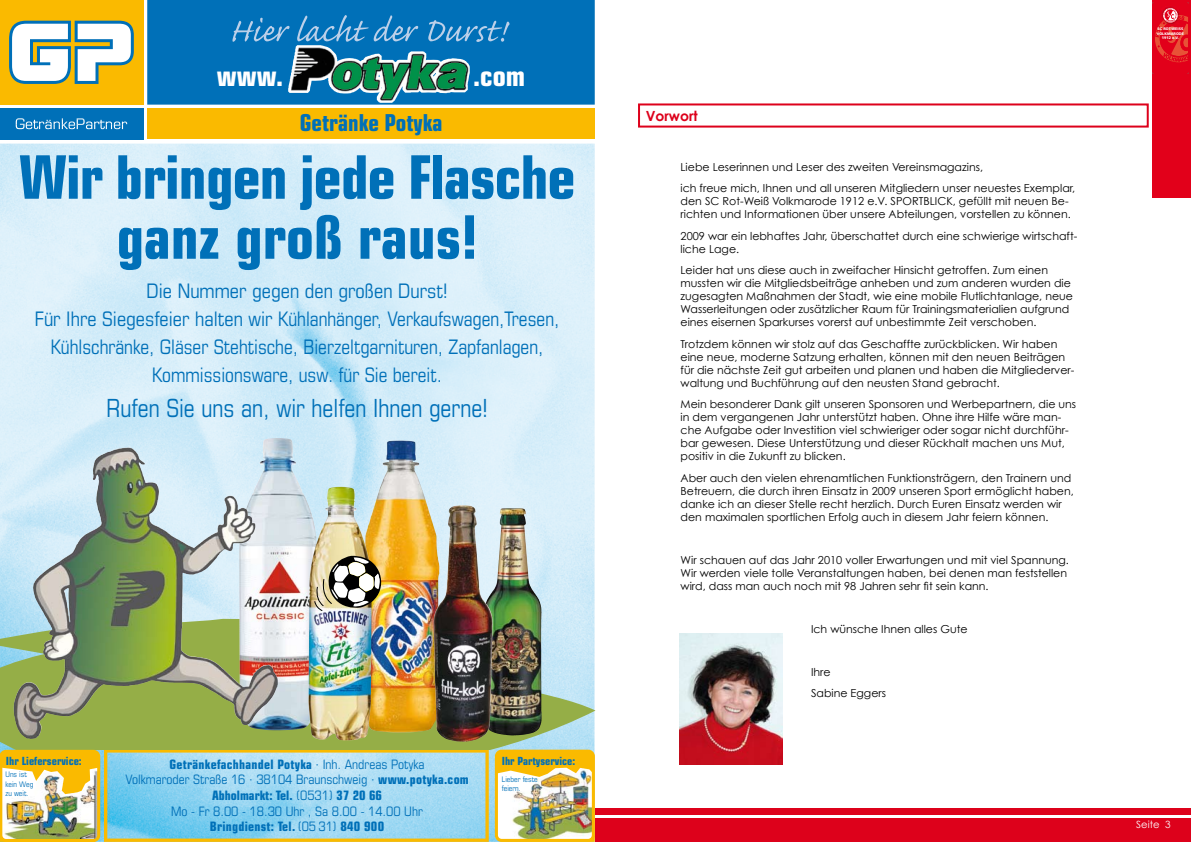
<style>
.page{position:relative;width:1191px;height:842px;background:#fff}
.page>*{position:absolute;margin:0;border:0;box-sizing:border-box;transform-origin:0 0}
.t1{font:700 condensed 60px/60px "Eurostile";letter-spacing:-.015em;color:#0070b8;text-align:center}
.t2{font:700 condensed 28.3px "Eurostile";color:#fff}
.t3{font:condensed 25px "Eurostile";color:#0070b8;scale:.95 1}
.t4{font:700 condensed 23.3px "Eurostile";color:#0070b8}
.t5{font:condensed 20px/28px "Eurostile";color:#0070b8;text-align:center}
.t6{font:700 14px "Century Gothic";color:#dd011b}
.t7{font:condensed 13px/15.6px "Eurostile";color:#0070b8;text-align:center}
.t8{font:700 condensed 11.3px "Eurostile";color:#0070b8}
.t9{font:700 condensed 11.2px "Eurostile";color:#0070b8}
.t10{font:11px/13px "Century Gothic";color:#000}
.t11{font:10px "Century Gothic";color:#fff}
.t12{font:condensed 7.7px/9.2px "Eurostile";color:#0070b8}
.t13{font:condensed 7.6px/8.4px "Eurostile";color:#0070b8}
.t14{font:900 3.7px/4.4px "Frutiger LT Pro";color:#fff;text-align:center}
.s1{font-weight:700}
</style>
<div class="page">
<div style="left:1152px;top:0;width:39px;height:197px;background:#e2001a"></div>
<div style="left:595px;top:809px;width:596px;height:33px;background:#dd011b"></div>
<hr style="left:595px;top:815px;width:596px;height:2px;background:#fff">
<svg style="left:1152px;top:3px;width:37px;height:60px"></svg>
<img style="left:0;top:144px;width:595px;height:698px">
<div style="left:0;top:0;width:144px;height:105px;background:#faba00"></div>
<svg style="left:9px;top:21px;width:125px;height:63px"></svg>
<div style="left:147px;top:108px;width:448px;height:31px;background:#faba00"></div>
<div style="left:0;top:108px;width:144px;height:31px;background:#0070b8"></div>
<div style="left:147px;top:0;width:448px;height:105px;background:#0070b8"></div>
<svg style="left:232px;top:18px;width:58px;height:24px"></svg>
<svg style="left:297px;top:15px;width:121px;height:27px"></svg>
<svg style="left:428px;top:20px;width:81px;height:22px"></svg>
<svg style="left:16px;top:118px;width:111px;height:11px"></svg>
<img style="left:0;top:619px;width:595px;height:131px">
<img style="left:497px;top:508px;width:5px;height:68px">
<img style="left:239px;top:438px;width:78px;height:292px">
<img style="left:362px;top:440px;width:77px;height:292px">
<img style="left:444px;top:505px;width:17px;height:94px">
<img style="left:308px;top:487px;width:64px;height:253px">
<img style="left:496px;top:751px;width:97px;height:89px;border-radius:5px">
<img style="left:535px;top:768px;width:30px;height:13px">
<img style="left:499px;top:771px;width:41px;height:67px">
<div style="left:495px;top:750px;width:100px;height:92px;border:3px solid #faba00;border-radius:5px"></div>
<svg style="left:0;top:749px;width:489px;height:93px;background:#aacfc5"></svg>
<svg style="left:587px;top:835px;width:8px;height:7px"></svg>
<img style="left:93px;top:447px;width:33px;height:65px">
<img style="left:313px;top:556px;width:70px;height:56px">
<img style="left:288px;top:45px;width:182px;height:58px">
<div style="left:638px;top:103px;width:510px;height:25px;border:2px solid #dd011b"></div>
<img style="left:679px;top:634px;width:103px;height:131px">
<h2 class="t2" style="left:217px;top:58px;width:68px">www.</h2>
<h2 class="t2" style="left:473px;top:58px;width:54px">.com</h2>
<h3 class="t4" style="left:300px;top:109px;width:144px">Getränke Potyka</h3>
<h1 class="t1" style="left:19px;top:147px;width:558px">Wir bringen jede Flasche ganz groß raus!</h1>
<h3 class="t5" style="left:35px;top:276px;width:526px">Die Nummer gegen den großen Durst!<br>Für Ihre Siegesfeier halten wir Kühlanhänger, Verkaufswagen,Tresen, Kühlschränke, Gläser Stehtische, Bierzeltgarnituren, Zapfanlagen, Kommissionsware, usw. für Sie bereit.</h3>
<h3 class="t3" style="left:107px;top:393px;width:402px">Rufen Sie uns an, wir helfen Ihnen gerne!</h3>
<p class="t8" style="left:6px;top:754px;width:77px">Ihr Lieferservice:</p>
<p class="t12" style="left:6px;top:770px;width:29px">Uns ist kein Weg zu weit.</p>
<p class="t7" style="left:125px;top:756px;width:345px"><span class="s1">Getränkefachhandel Potyka</span> · Inh. Andreas Potyka<br>Volkmaroder Straße 16 · 38104 Braunschweig · <span class="s1">www.potyka.com Abholmarkt: Tel.</span> (0531) <span class="s1">37 20 66<br></span>Mo - Fr 8.00 - 18.30 Uhr , Sa 8.00 - 14.00 Uhr<br><span class="s1">Bringdienst: Tel.</span> (05 31) <span class="s1">840 900</span></p>
<p class="t9" style="left:501px;top:754px;width:75px">Ihr Partyservice:</p>
<p class="t13" style="left:502px;top:775px;width:37px">Lieber feste feiern.</p>
<p class="t6" style="left:645px;top:107px;width:54px">Vorwort</p>
<p class="t10" style="left:680px;top:156px;width:396px;line-height:21.5px">Liebe Leserinnen und Leser des zweiten Vereinsmagazins,<br>ich freue mich, Ihnen und all unseren Mitgliedern unser neuestes Exemplar,</p>
<p class="t10" style="left:680px;top:195px;width:392px">den SC Rot-Weiß Volkmarode 1912 e.V. SPORTBLICK, gefüllt mit neuen Be&shy;richten und Informationen über unsere Abteilungen, vorstellen zu können.</p>
<p class="t10" style="left:680px;top:229px;width:398px">2009 war ein lebhaftes Jahr, überschattet durch eine schwierige wirtschaft&shy;liche Lage.</p>
<p class="t10" style="left:680px;top:264px;width:394px">Leider hat uns diese auch in zweifacher Hinsicht getroffen. Zum einen mussten wir die Mitgliedsbeiträge anheben und zum anderen wurden die zugesagten Maßnahmen der Stadt, wie eine mobile Flutlichtanlage, neue Wasserleitungen oder zusätzlicher Raum für Trainingsmaterialien aufgrund eines eisernen Sparkurses vorerst auf unbestimmte Zeit verschoben.</p>
<p class="t10" style="left:680px;top:337px;width:395px">Trotzdem können wir stolz auf das Geschaffte zurückblicken. Wir haben eine neue, moderne Satzung erhalten, können mit den neuen Beiträgen für die nächste Zeit gut arbeiten und planen und haben die Mitgliederver&shy;waltung und Buchführung auf den neusten Stand gebracht.</p>
<p class="t10" style="left:680px;top:398px;width:397px">Mein besonderer Dank gilt unseren Sponsoren und Werbepartnern, die uns in dem vergangenen Jahr unterstützt haben. Ohne ihre Hilfe wäre man&shy;che Aufgabe oder Investition viel schwieriger oder sogar nicht durchführ&shy;bar gewesen. Diese Unterstützung und dieser Rückhalt machen uns Mut, positiv in die Zukunft zu blicken.</p>
<p class="t10" style="left:680px;top:471px;width:395px">Aber auch den vielen ehrenamtlichen Funktionsträgern, den Trainern und Betreuern, die durch ihren Einsatz in 2009 unseren Sport ermöglicht haben, danke ich an dieser Stelle recht herzlich. Durch Euren Einsatz werden wir den maximalen sportlichen Erfolg auch in diesem Jahr feiern können.</p>
<p class="t10" style="left:680px;top:553px;width:390px">Wir schauen auf das Jahr 2010 voller Erwartungen und mit viel Spannung.<br>Wir werden viele tolle Veranstaltungen haben, bei denen man feststellen wird, dass man auch noch mit 98 Jahren sehr fit sein kann.</p>
<p class="t10" style="left:811px;top:622px;width:158px">Ich wünsche Ihnen alles Gute</p>
<p class="t10" style="left:811px;top:661px;width:77px;line-height:21.5px">Ihre<br>Sabine Eggers</p>
<p class="t14" style="left:1156px;top:27px;width:29px">SC ROT-WEISS<br>VOLKMARODE<br>1912 e.V.</p>
<p class="t11" style="left:1136px;top:818px;width:36px">Seite 3</p>
</div>
